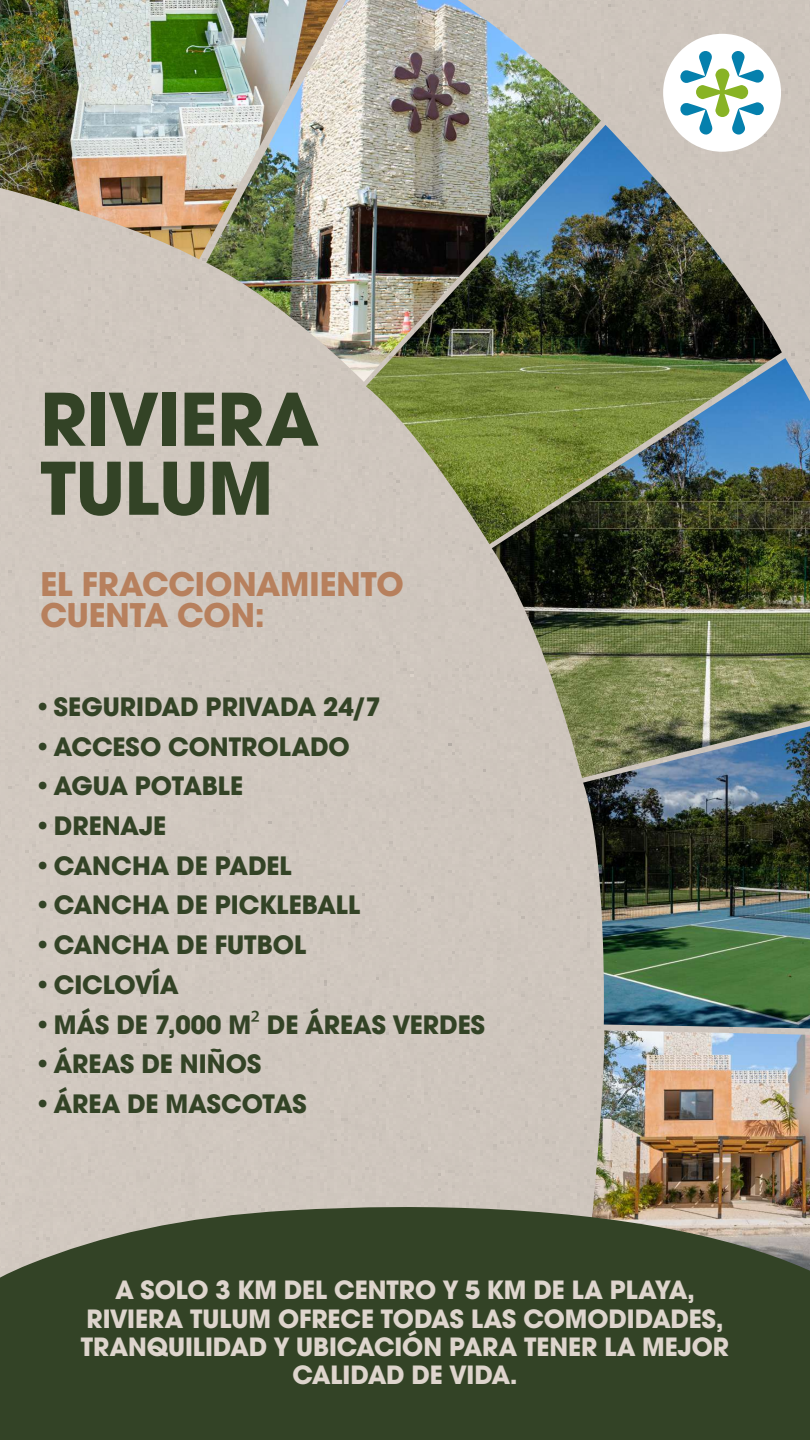
<style>
.page{position:relative;width:810px;height:1440px;background:#fff}
.page>*{position:absolute;margin:0;border:0;box-sizing:border-box;transform-origin:0 0}
.t1{font:700 79.57px/69px "Avant Garde Md ITC";color:#334326}
.t2{font:700 35.85px/31px "Avant Garde Md ITC";color:#b7805d}
.t3{font:700 27.9px "Avant Garde Md ITC";color:#334326}
.t4{font:700 27.67px/28.3px "Avant Garde Md ITC";color:#ded5cd;text-align:center}
.s1{font-family:"Myriad Pro";font-weight:400}
</style>
<div class="page">
<svg style="left:680px;top:51px;width:85px;height:74px"></svg>
<img style="left:0;top:0;width:206px;height:259px">
<img style="left:206px;top:0;width:395px;height:382px">
<img style="left:366px;top:125px;width:416px;height:419px">
<img style="left:492px;top:358px;width:318px;height:420px">
<img style="left:583px;top:726px;width:227px;height:302px">
<img style="left:587px;top:1030px;width:223px;height:172px">
<svg style="left:0;top:1202px;width:810px;height:238px;background:#414f33"></svg>
<h1 class="t1" style="left:40px;top:384px;width:279px">RIVIERA<br>TULUM</h1>
<p class="t2" style="left:40px;top:568px;width:365px">EL FRACCIONAMIENTO<br>CUENTA CON:</p>
<p class="t3" style="left:34px;top:689px;width:349px">•SEGURIDAD PRIVADA 24/7</p>
<p class="t3" style="left:34px;top:729px;width:318px">•ACCESO CONTROLADO</p>
<p class="t3" style="left:34px;top:769px;width:211px">•AGUA POTABLE</p>
<p class="t3" style="left:34px;top:809px;width:134px">•DRENAJE</p>
<p class="t3" style="left:34px;top:848px;width:260px">•CANCHA DE PADEL</p>
<p class="t3" style="left:34px;top:888px;width:328px">•CANCHA DE PICKLEBALL</p>
<p class="t3" style="left:34px;top:928px;width:274px">•CANCHA DE FUTBOL</p>
<p class="t3" style="left:34px;top:968px;width:146px">•CICLOVÍA</p>
<p class="t3" style="left:34px;top:1007px;width:453px">•MÁS DE 7,000 M<span class="s1">²</span> DE ÁREAS VERDES</p>
<p class="t3" style="left:34px;top:1047px;width:229px">•ÁREAS DE NIÑOS</p>
<p class="t3" style="left:34px;top:1087px;width:275px">•ÁREA DE MASCOTAS</p>
<p class="t4" style="left:81px;top:1275px;width:650px">A SOLO 3 KM DEL CENTRO Y 5 KM DE LA PLAYA, RIVIERA TULUM OFRECE TODAS LAS COMODIDADES, TRANQUILIDAD Y UBICACIÓN PARA TENER LA MEJOR CALIDAD DE VIDA.</p>
</div>
